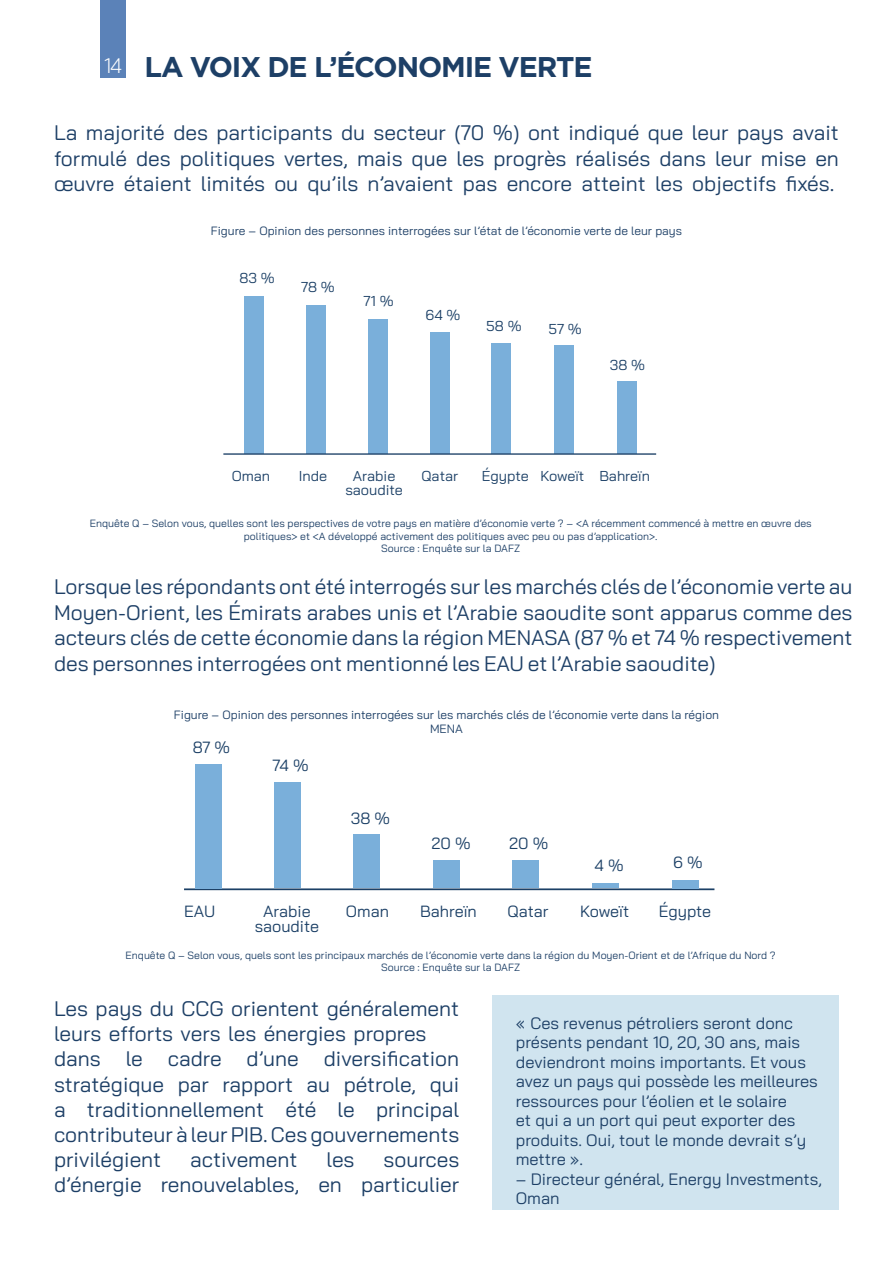
<style>
.page{position:relative;width:893px;height:1263px;background:#fff}
.page>*{position:absolute;margin:0;border:0;box-sizing:border-box;transform-origin:0 0}
.t1{font:700 28.5px "Gotham";letter-spacing:-.04em;color:#1d3f66}
.t2{font:21px/25.5px "Bai Jamjuree";color:#1d3f66;text-align:justify}
.t3{font:300 21px "Bai Jamjuree";color:#fff}
.t4{font:16.5px/19.5px "Bai Jamjuree";color:#1d3f66}
.t5{font:16.2px "Bai Jamjuree";color:#1c4066}
.t6{font:14.4px "Bai Jamjuree";color:#1c4066}
.t7{font:12px/14.4px "Bai Jamjuree";color:#1d3f66;text-align:center}
.t8{font:10.5px/12.6px "Bai Jamjuree";color:#1d3f66;text-align:center}
</style>
<div class="page">
<div style="left:100px;top:0;width:26px;height:78px;background:#5b82b8"></div>
<div style="left:492px;top:995px;width:347px;height:215px;background:#d0e4ef"></div>
<div style="left:244px;top:296px;width:19px;height:158px;background:#7aafda"></div>
<div style="left:306px;top:305px;width:20px;height:149px;background:#7aafda"></div>
<div style="left:368px;top:319px;width:20px;height:135px;background:#7aafda"></div>
<div style="left:430px;top:332px;width:20px;height:122px;background:#7aafda"></div>
<div style="left:491px;top:343px;width:20px;height:111px;background:#7aafda"></div>
<div style="left:554px;top:345px;width:20px;height:109px;background:#7aafda"></div>
<div style="left:617px;top:381px;width:20px;height:73px;background:#7aafda"></div>
<hr style="left:223px;top:453px;width:433px;height:2px;background:#1c4066">
<hr style="left:184px;top:888px;width:530px;height:2px;background:#1c4066">
<div style="left:195px;top:764px;width:26px;height:124px;background:#7aafda"></div>
<div style="left:274px;top:782px;width:26px;height:106px;background:#7aafda"></div>
<div style="left:354px;top:834px;width:26px;height:54px;background:#7aafda"></div>
<div style="left:434px;top:860px;width:26px;height:28px;background:#7aafda"></div>
<div style="left:513px;top:860px;width:26px;height:28px;background:#7aafda"></div>
<div style="left:592px;top:883px;width:26px;height:5px;background:#7aafda"></div>
<div style="left:672px;top:880px;width:26px;height:8px;background:#7aafda"></div>
<p class="t3" style="left:104px;top:48px;width:20px">14</p>
<h1 class="t1" style="left:145px;top:48px;width:450px">LA VOIX DE ’L ÉCONOMIE VERTE</h1>
<p class="t2" style="left:54px;top:120px;width:786px">La majorité des participants du secteur (70 %) ont indiqué que leur pays avait formulé des politiques vertes, mais que les progrès réalisés dans leur mise en œuvre étaient limités ou qu’ils ’n avaient pas encore atteint les objectifs fixés.</p>
<p class="t7" style="left:211px;top:224px;width:473px">Figure – Opinion des personnes interrogées sur ’l état de ’l économie verte de leur pays</p>
<p class="t6" style="left:240px;top:265px;width:37px">83%</p>
<p class="t6" style="left:301px;top:274px;width:35px">78%</p>
<p class="t6" style="left:364px;top:289px;width:31px">71%</p>
<p class="t6" style="left:426px;top:302px;width:36px">64%</p>
<p class="t6" style="left:486px;top:313px;width:37px">58%</p>
<p class="t6" style="left:548px;top:317px;width:35px">57%</p>
<p class="t6" style="left:610px;top:352px;width:37px">38%</p>
<p class="t6" style="left:232px;top:463px;width:40px">Oman</p>
<p class="t6" style="left:299px;top:463px;width:30px">Inde</p>
<p class="t6" style="left:353px;top:463px;width:44px">Arabie</p>
<p class="t6" style="left:345px;top:478px;width:59px">saoudite</p>
<p class="t6" style="left:421px;top:463px;width:38px">Qatar</p>
<p class="t6" style="left:482px;top:463px;width:48px">Égypte</p>
<p class="t6" style="left:540px;top:463px;width:45px">Koweït</p>
<p class="t6" style="left:599px;top:463px;width:52px">Bahreïn</p>
<p class="t8" style="left:90px;top:517px;width:723px">Enquête Q – Selon vous, quelles sont les perspectives de votre pays en matière ’d économie verte ? – &lt;A récemment commencé à mettre en œuvre des politiques&gt; et &lt;A développé activement des politiques avec peu ou pas ’d application .&lt;<br>Source : Enquête sur la DAFZ</p>
<p class="t2" style="left:54px;top:574px;width:800px">Lorsque les répondants ont été interrogés sur les marchés clés de ’l économie verte au Moyen-Orient, les Émirats arabes unis et ’l Arabie saoudite sont apparus comme des acteurs clés de cette économie dans la région MENASA (87 % et 74 % respectivement des personnes interrogées ont mentionné les EAU et ’l Arabie saoudite(</p>
<p class="t7" style="left:174px;top:707px;width:547px">Figure – Opinion des personnes interrogées sur les marchés clés de ’l économie verte dans la région<br>MENA</p>
<p class="t5" style="left:193px;top:733px;width:39px">87%</p>
<p class="t5" style="left:273px;top:752px;width:38px">74 %</p>
<p class="t5" style="left:351px;top:804px;width:41px">38%</p>
<p class="t5" style="left:184px;top:898px;width:32px">EAU</p>
<p class="t5" style="left:263px;top:898px;width:49px">Arabie</p>
<p class="t5" style="left:255px;top:912px;width:66px">saoudite</p>
<p class="t5" style="left:346px;top:898px;width:45px">Oman</p>
<p class="t5" style="left:431px;top:829px;width:41px">20%</p>
<p class="t5" style="left:420px;top:898px;width:58px">Bahreïn</p>
<p class="t5" style="left:509px;top:829px;width:41px">20%</p>
<p class="t5" style="left:508px;top:898px;width:43px">Qatar</p>
<p class="t5" style="left:594px;top:851px;width:31px">%4</p>
<p class="t5" style="left:580px;top:898px;width:51px">Koweït</p>
<p class="t5" style="left:673px;top:848px;width:31px">6 %</p>
<p class="t5" style="left:659px;top:898px;width:54px">Égypte</p>
<p class="t8" style="left:126px;top:949px;width:652px">Enquête Q – Selon vous, quels sont les principaux marchés de ’l économie verte dans la région du Moyen-Orient et de ’l Afrique du Nord ?<br>Source : Enquête sur la DAFZ</p>
<p class="t2" style="left:54px;top:996px;width:407px">Les pays du CCG orientent généralement</p>
<p class="t2" style="left:54px;top:1021px;width:374px">leurs efforts vers les énergies propres</p>
<p class="t2" style="left:324px;top:1046px;width:137px">diversification</p>
<p class="t2" style="left:54px;top:1046px;width:48px">dans</p>
<p class="t2" style="left:126px;top:1046px;width:19px">le</p>
<p class="t2" style="left:168px;top:1046px;width:55px">cadre</p>
<p class="t2" style="left:247px;top:1046px;width:54px">’d une</p>
<p class="t2" style="left:54px;top:1071px;width:112px">stratégique</p>
<p class="t2" style="left:178px;top:1071px;width:33px">par</p>
<p class="t2" style="left:222px;top:1071px;width:72px">rapport</p>
<p class="t2" style="left:307px;top:1071px;width:25px">au</p>
<p class="t2" style="left:344px;top:1071px;width:74px">pétrole,</p>
<p class="t2" style="left:430px;top:1071px;width:31px">qui</p>
<p class="t2" style="left:286px;top:1096px;width:32px">été</p>
<p class="t2" style="left:87px;top:1096px;width:179px">traditionnellement</p>
<p class="t2" style="left:338px;top:1096px;width:19px">le</p>
<p class="t2" style="left:376px;top:1096px;width:85px">principal</p>
<p class="t2" style="left:54px;top:1096px;width:13px">a</p>
<p class="t2" style="left:54px;top:1122px;width:407px">contributeuràleurPIB.Cesgouvernements</p>
<p class="t2" style="left:383px;top:1147px;width:77px">sources</p>
<p class="t2" style="left:54px;top:1147px;width:109px">privilégient</p>
<p class="t2" style="left:326px;top:1147px;width:30px">les</p>
<p class="t2" style="left:190px;top:1147px;width:109px">activement</p>
<p class="t2" style="left:54px;top:1172px;width:89px">’d énergie</p>
<p class="t2" style="left:161px;top:1172px;width:140px">renouvelables,</p>
<p class="t2" style="left:318px;top:1172px;width:25px">en</p>
<p class="t2" style="left:361px;top:1172px;width:100px">particulier</p>
<p class="t4" style="left:516px;top:1013px;width:303px">« Ces revenus pétroliers seront donc présents pendant 10, 20, 30 ans, mais deviendront moins importants. Et vous avez un pays qui possède les meilleures ressources pour ’l éolien et le solaire<br>et qui a un port qui peut exporter des produits. Oui, tout le monde devrait y’s mettre .«</p>
<p class="t4" style="left:516px;top:1169px;width:308px">– Directeur général, Energy Investments,<br>Oman</p>
</div>
